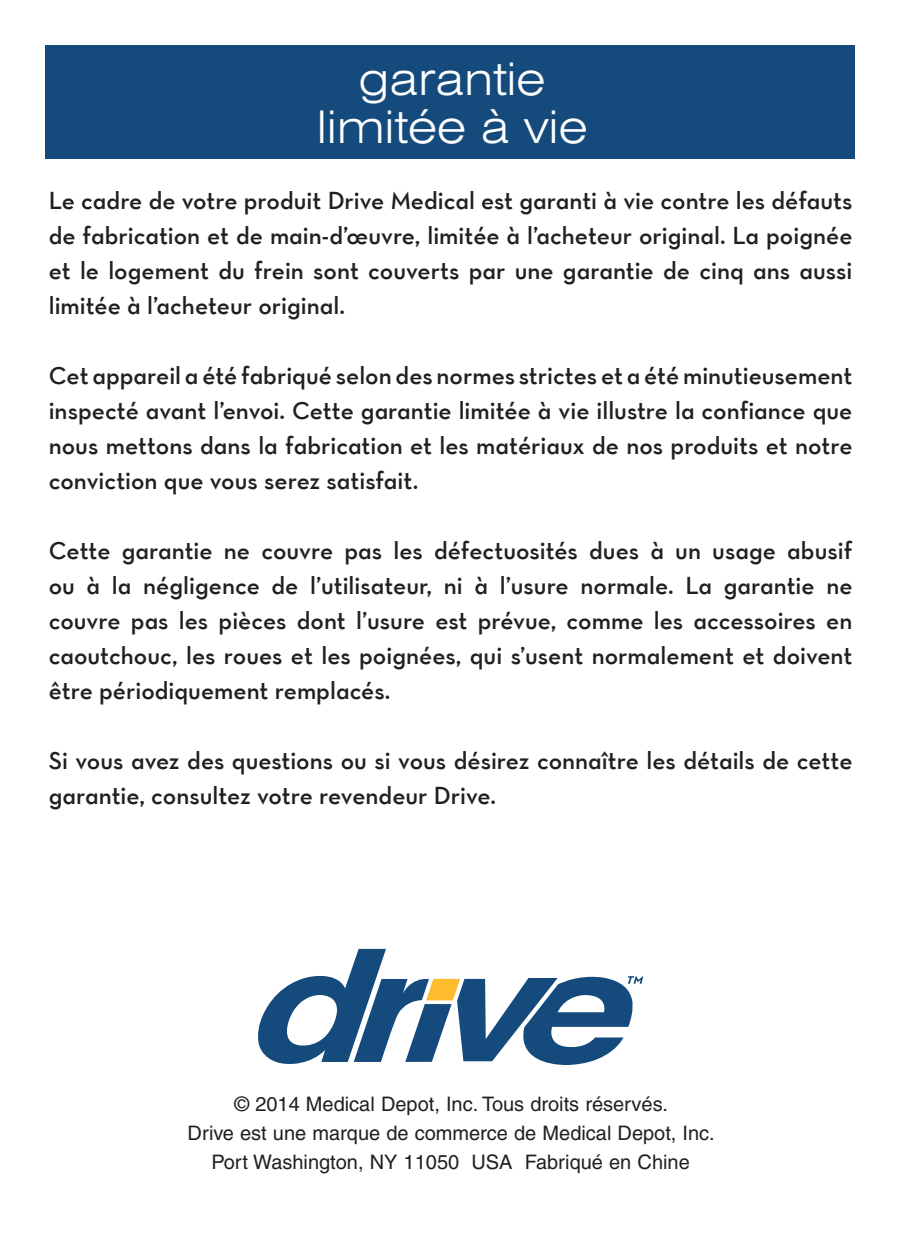
<style>
.page{position:relative;width:900px;height:1260px;background:#fff}
.page>*{position:absolute;margin:0;border:0;box-sizing:border-box;transform-origin:0 0}
.t1{font:300 expanded 45px/47.5px "Swiss 721 BT";color:#fff;text-align:center}
.Copy_of_Normal{font:25px/35px "Neutraface Text TT Demi Alt";color:#231f20;text-align:justify}
.t2{font:20px "Helvetica";color:#231f20}
</style>
<div class="page">
<div style="left:45px;top:45px;width:810px;height:113px;background:#144a7c"></div>
<svg style="left:258px;top:949px;width:385px;height:116px"></svg>
<p class="t1" style="left:317px;top:55px;width:272px">garantie limitée à vie</p>
<p class="Copy_of_Normal" style="left:49px;top:183px;width:805px">Le cadre de votre produit Drive Medical est garanti à vie contre les défauts de fabrication et de main-d’œuvre, limitée à l’acheteur original. La poignée et le logement du frein sont couverts par une garantie de cinq ans aussi limitée à l’acheteur original.</p>
<p class="Copy_of_Normal" style="left:49px;top:358px;width:805px">Cet appareil a été fabriqué selon des normes strictes et a été minutieusement inspecté avant l’envoi. Cette garantie limitée à vie illustre la confiance que nous mettons dans la fabrication et les matériaux de nos produits et notre conviction que vous serez satisfait.</p>
<p class="Copy_of_Normal" style="left:49px;top:533px;width:805px">Cette garantie ne couvre pas les défectuosités dues à un usage abusif ou à la négligence de l’utilisateur, ni à l’usure normale. La garantie ne couvre pas les pièces dont l’usure est prévue, comme les accessoires en caoutchouc, les roues et les poignées, qui s’usent normalement et doivent être périodiquement remplacés.</p>
<p class="Copy_of_Normal" style="left:49px;top:743px;width:805px">Si vous avez des questions ou si vous désirez connaître les détails de cette garantie, consultez votre revendeur Drive.</p>
<p class="t2" style="left:235px;top:1093px;width:435px">© 2014 Medical Depot, Inc. Tous droits réservés.</p>
<p class="t2" style="left:188px;top:1122px;width:529px">Drive est une marque de commerce de Medical Depot, Inc.</p>
<p class="t2" style="left:211px;top:1151px;width:480px">Port Washington, NY 11050 USA Fabriqué en Chine</p>
</div>
